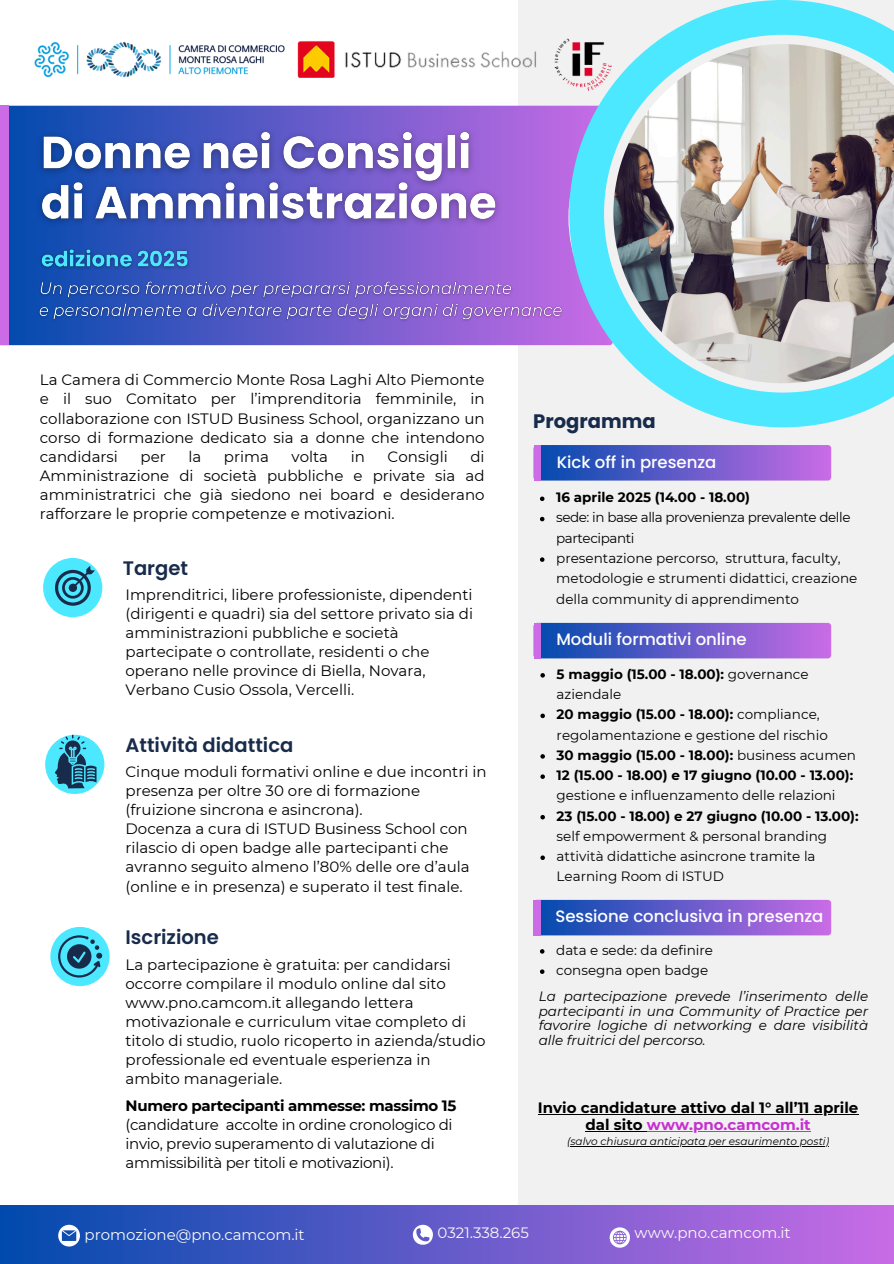
<style>
.page{position:relative;width:894px;height:1264px;background:#fff}
.page>*{position:absolute;margin:0;border:0;box-sizing:border-box;transform-origin:0 0}
.t1{font:600 19.5px "Poppins";color:#182b4b}
.t2{font:700 19.5px "Poppins";color:#182b4b}
.t3{font:500 16.5px "Poppins";color:#fff}
.t4{font:15px/19.2px "Montserrat";color:#000}
.t5{font:15px/19px "Montserrat";letter-spacing:-.02em;color:#000}
.t6{font:15px "Montserrat";color:#fafafa}
.t7{font:700 15px "Montserrat";color:#000}
.t8{font:700 15px "Montserrat";color:#c630d0}
.t9{font:13.5px/20.2px "Montserrat";color:#000}
.t10{font:700 13.5px/20.2px "Montserrat";color:#000}
.t11{font:italic 13.5px/14.7px "Montserrat";color:#000;text-align:justify}
.t12{font:13.5px/20.2px "Montserrat";letter-spacing:-.03em;color:#000}
.t13{font:italic 10.5px "Montserrat";color:#000}
.s1{font-weight:700}
.s2{font-weight:400}
.s3{color:#000}
</style>
<div class="page">
<div style="left:518px;top:0;width:375px;height:1263px;background:#f1f1f1"></div>
<div style="left:0;top:1205px;width:893px;height:58px;background:linear-gradient(to right,#004aad,#c86ce5)"></div>
<div style="left:533px;top:445px;width:298px;height:35px;background:linear-gradient(to right,#004aad,#c86ce5);border-radius:3px"></div>
<div style="left:533px;top:445px;width:7px;height:35px;background:#cb6ce6"></div>
<svg style="left:9px;top:106px;width:560px;height:239px;background:#695bca"></svg>
<div style="left:0;top:106px;width:9px;height:239px;background:#cb6ce6"></div>
<img style="left:35px;top:276px;width:532px;height:49px">
<img style="left:31px;top:120px;width:477px;height:114px">
<svg style="left:569px;top:0;width:324px;height:427px"></svg>
<img style="left:554px;top:38px;width:58px;height:54px">
<img style="left:297px;top:41px;width:239px;height:37px">
<img style="left:34px;top:41px;width:251px;height:37px">
<svg style="left:58px;top:1224px;width:22px;height:22px"></svg>
<div style="left:43px;top:558px;width:59px;height:59px;background:#4be8ff;border-radius:50%"></div>
<svg style="left:55px;top:566px;width:39px;height:39px"></svg>
<div style="left:45px;top:734px;width:59px;height:60px;background:#4be8ff;border-radius:50%"></div>
<div style="left:50px;top:926px;width:60px;height:60px;background:#4be8ff;border-radius:50%"></div>
<svg style="left:413px;top:1224px;width:20px;height:24px"></svg>
<svg style="left:609px;top:1227px;width:20px;height:20px"></svg>
<div style="left:533px;top:623px;width:298px;height:35px;background:linear-gradient(to right,#004aad,#c86ce5);border-radius:3px"></div>
<div style="left:533px;top:623px;width:7px;height:35px;background:#cb6ce6"></div>
<div style="left:533px;top:899px;width:297px;height:36px;background:linear-gradient(to right,#004aad,#c86ce5);border-radius:3px"></div>
<div style="left:533px;top:899px;width:7px;height:36px;background:#cb6ce6"></div>
<svg style="left:53px;top:734px;width:43px;height:54px"></svg>
<svg style="left:58px;top:935px;width:44px;height:42px"></svg>
<svg style="left:540px;top:673px;width:4px;height:4px"></svg>
<svg style="left:540px;top:713px;width:4px;height:5px"></svg>
<svg style="left:540px;top:754px;width:4px;height:4px"></svg>
<svg style="left:540px;top:774px;width:4px;height:5px"></svg>
<svg style="left:540px;top:815px;width:4px;height:4px"></svg>
<svg style="left:540px;top:855px;width:4px;height:5px"></svg>
<svg style="left:540px;top:496px;width:4px;height:5px"></svg>
<svg style="left:540px;top:517px;width:4px;height:4px"></svg>
<svg style="left:540px;top:557px;width:4px;height:5px"></svg>
<img style="left:36px;top:243px;width:158px;height:31px">
<svg style="left:540px;top:949px;width:4px;height:4px"></svg>
<svg style="left:540px;top:969px;width:4px;height:4px"></svg>
<hr style="left:538px;top:1114px;width:320px;height:1px;background:#000">
<hr style="left:585px;top:1130px;width:61px;height:1px;background:#000">
<hr style="left:646px;top:1130px;width:164px;height:1px;background:#c630d0">
<hr style="left:570px;top:1145px;width:259px;height:1px;background:#000">
<h5 class="t4" style="left:40px;top:370px;width:446px;text-align:justify">La Camera di Commercio Monte Rosa Laghi Alto Piemonte e il suo Comitato per l’imprenditoria femminile, in collaborazione con ISTUD Business School, organizzano un corso di formazione dedicato sia a donne che intendono candidarsi</h5>
<h5 class="t4" style="left:40px;top:447px;width:446px;text-align:justify;text-indent:430px">di Amministrazione di società pubbliche e private sia ad amministratrici che già siedono nei board e desiderano rafforzare le proprie competenze e motivazioni.</h5>
<h5 class="t4" style="left:140px;top:447px;width:27px">per</h5>
<h5 class="t4" style="left:188px;top:447px;width:14px">la</h5>
<h5 class="t4" style="left:224px;top:447px;width:46px">prima</h5>
<h5 class="t4" style="left:291px;top:447px;width:38px">volta</h5>
<h5 class="t4" style="left:351px;top:447px;width:16px">in</h5>
<h5 class="t4" style="left:387px;top:447px;width:62px">Consigli</h5>
<p class="t1" style="left:123px;top:554px;width:67px">Target</p>
<p class="t4" style="left:125px;top:584px;width:349px">Imprenditrici, libere professioniste, dipendenti (dirigenti e quadri) sia del settore privato sia di amministrazioni pubbliche e società partecipate o controllate, residenti o che operano nelle province di Biella, Novara, Verbano Cusio Ossola, Vercelli.</p>
<p class="t1" style="left:125px;top:731px;width:169px">Attività didattica</p>
<p class="t4" style="left:125px;top:761px;width:362px">Cinque moduli formativi online e due incontri in presenza per oltre 30 ore di formazione (fruizione sincrona e asincrona).<br>Docenza a cura di ISTUD Business School con rilascio di open badge alle partecipanti che avranno seguito almeno l’80% delle ore d’aula (online e in presenza) e superato il test finale.</p>
<h4 class="t1" style="left:125px;top:923px;width:95px">Iscrizione</h4>
<p class="t4" style="left:125px;top:955px;width:361px">La partecipazione è gratuita: per candidarsi occorre compilare il modulo online dal sito www.pno.camcom.it allegando lettera motivazionale e curriculum vitae completo di titolo di studio, ruolo ricoperto in azienda/studio professionale ed eventuale esperienza in ambito manageriale.</p>
<p class="t5" style="left:125px;top:1095px;width:332px"><span class="s1">Numero partecipanti ammesse: massimo 15 </span>(candidature accolte in ordine cronologico di invio, previo superamento di valutazione di ammissibilità per titoli e motivazioni).</p>
<h3 class="t2" style="left:533px;top:407px;width:124px">Programma</h3>
<p class="t3" style="left:556px;top:451px;width:161px">Kick off in presenza</p>
<p class="t10" style="left:556px;top:487px;width:195px">16 aprile 2025 (14.00 - 18.00)</p>
<p class="t12" style="left:556px;top:507px;width:296px">sede: in base alla provenienza prevalente delle partecipanti</p>
<p class="t9" style="left:556px;top:548px;width:302px">presentazione percorso, struttura, faculty, metodologie e strumenti didattici, creazione della community di apprendimento</p>
<p class="t3" style="left:556px;top:628px;width:192px">Moduli formativi online</p>
<h3 class="t10" style="left:556px;top:663px;width:253px">5 maggio (15.00 - 18.00): <span class="s2">governance aziendale</span></h3>
<p class="t9" style="left:556px;top:704px;width:272px"><span class="s1">20 maggio (15.00 - 18.00):</span> compliance, regolamentazione e gestione del rischio</p>
<p class="t10" style="left:556px;top:744px;width:301px">30 maggio (15.00 - 18.00): <span class="s2">business acumen</span></p>
<p class="t10" style="left:556px;top:765px;width:298px">12 (15.00 - 18.00) e 17 giugno (10.00 - 13.00): <span class="s2">gestione e influenzamento delle relazioni</span></p>
<h3 class="t10" style="left:556px;top:805px;width:303px">23 (15.00 - 18.00) e 27 giugno (10.00 - 13.00): <span class="s2">self empowerment &amp; personal branding</span></h3>
<p class="t9" style="left:556px;top:846px;width:260px">attività didattiche asincrone tramite la<br>Learning Room di ISTUD</p>
<p class="t3" style="left:555px;top:904px;width:269px">Sessione conclusiva in presenza</p>
<h2 class="t9" style="left:556px;top:939px;width:158px">data e sede: da definire</h2>
<h4 class="t9" style="left:556px;top:960px;width:154px">consegna open badge</h4>
<p class="t11" style="left:538px;top:988px;width:331px">La partecipazione prevede l’inserimento delle partecipanti in una Community of Practice per favorire logiche di networking e dare visibilità alle fruitrici del percorso.</p>
<h2 class="t7" style="left:538px;top:1098px;width:322px">Invio candidature attivo dal 1° all’11 aprile</h2>
<h4 class="t8" style="left:585px;top:1115px;width:227px"><span class="s3">dal sito</span> www.pno.camcom.it</h4>
<h2 class="t13" style="left:567px;top:1134px;width:263px">(salvo chiusura anticipata per esaurimento posti)</h2>
<p class="t6" style="left:85px;top:1224px;width:221px">promozione@pno.camcom.it</p>
<h2 class="t6" style="left:437px;top:1223px;width:93px">0321.338.265</h2>
<p class="t6" style="left:634px;top:1223px;width:157px">www.pno.camcom.it</p>
</div>
